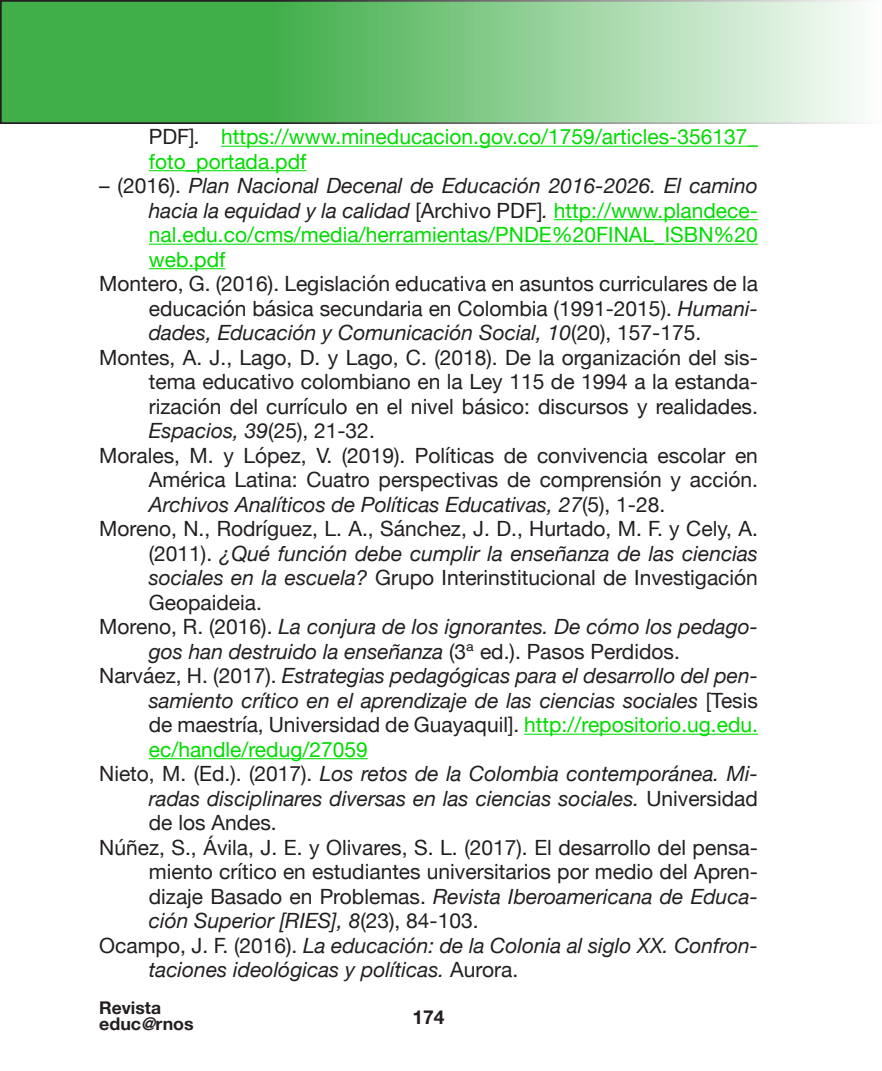
<style>
.page{position:relative;width:882px;height:1071px;background:#fff}
.page>*{position:absolute;margin:0;border:0;box-sizing:border-box;transform-origin:0 0}
.t1{font:21px/24.5px "Helvetica Neue";color:#231f20;text-align:justify}
.t2{font:italic 21px/24.5px "Helvetica Neue";color:#231f20}
.t3{font:21px/24.5px "Helvetica Neue";color:#00dc00}
.t4{font:700 19.25px "Helvetica Neue";color:#231f20}
.t5{font:700 17.5px/15.8px "Helvetica Neue";color:#231f20}
.s1{color:#231f20}
.s2{font-style:italic;color:#231f20}
.s3{font-style:italic}
.s4{font-style:normal}
.s5{font-style:normal;color:#00dc00}
</style>
<div class="page">
<svg style="left:3px;top:3px;width:852px;height:118px;background:#7ec884"></svg>
<div style="left:0;top:0;width:882px;height:124px;border:2px solid #231f20"></div>
<hr style="left:221px;top:146px;width:537px;height:1px;background:#00dc00">
<hr style="left:149px;top:170px;width:157px;height:1px;background:#00dc00">
<hr style="left:554px;top:219px;width:204px;height:1px;background:#00dc00">
<hr style="left:149px;top:244px;width:609px;height:1px;background:#00dc00">
<hr style="left:149px;top:268px;width:76px;height:1px;background:#00dc00">
<hr style="left:524px;top:734px;width:234px;height:1px;background:#00dc00">
<hr style="left:149px;top:758px;width:219px;height:1px;background:#00dc00">
<p class="t3" style="left:149px;top:126px;width:611px"><span class="s1">PDF]</span><span class="s2">.</span> https://www.mineducacion.gov.co/1759/articles-356137_ foto_portada.pdf</p>
<p class="t3" style="left:149px;top:175px;width:611px;text-align:justify;text-indent:-50px"><span class="s1">– (2016).</span> <span class="s2">Plan Nacional Decenal de Educación 2016-2026. El camino hacia la equidad y la calidad</span> <span class="s1">[Archivo PDF]</span><span class="s2">.</span> http://www.plandece&shy;nal.edu.co/cms/media/herramientas/PNDE%20FINAL_ISBN%20 web.pdf</p>
<p class="t1" style="left:149px;top:273px;width:611px;text-indent:-50px">Montero, G. (2016). Legislación educativa en asuntos curriculares de la educación básica secundaria en Colombia (1991-2015). <span class="s3">Humani&shy;dades, Educación y Comunicación Social, 10</span>(20), 157-175.</p>
<p class="t1" style="left:149px;top:346px;width:611px;text-indent:-50px">Montes, A. J., Lago, D. y Lago, C. (2018). De la organización del sis&shy;tema educativo colombiano en la Ley 115 de 1994 a la estanda&shy;rización del currículo en el nivel básico: discursos y realidades.<br><span class="s3">Espacios, 39</span>(25), 21-32.</p>
<p class="t1" style="left:149px;top:444px;width:611px;text-indent:-50px">Morales, M. y López, V. (2019). Políticas de convivencia escolar en América Latina: Cuatro perspectivas de comprensión y acción.<br><span class="s3">Archivos Analíticos de Políticas Educativas, 27</span>(5), 1-28.</p>
<p class="t1" style="left:149px;top:518px;width:611px;text-indent:-50px">Moreno, N., Rodríguez, L. A., Sánchez, J. D., Hurtado, M. F. y Cely, A. (2011). <span class="s3">¿Qué función debe cumplir la enseñanza de las ciencias sociales en la escuela?</span> Grupo Interinstitucional de Investigación Geopaideia.</p>
<p class="t2" style="left:149px;top:616px;width:611px;text-indent:-50px"><span class="s4">Moreno, R. (2016).</span> La conjura de los ignorantes. De cómo los pedago&shy;gos han destruido la enseñanza <span class="s4">(3ª ed.). Pasos Perdidos.</span></p>
<p class="t2" style="left:149px;top:665px;width:611px;text-align:justify;text-indent:-50px"><span class="s4">Narváez, H. (2017).</span> Estrategias pedagógicas para el desarrollo del pen&shy;samiento crítico en el aprendizaje de las ciencias sociales <span class="s4">[Tesis de maestría, Universidad de Guayaquil].</span> <span class="s5">http://repositorio.ug.edu. ec/handle/redug/27059</span></p>
<p class="t2" style="left:149px;top:763px;width:611px;text-align:justify;text-indent:-50px"><span class="s4">Nieto, M. (Ed.). (2017).</span> Los retos de la Colombia contemporánea. Mi&shy;radas disciplinares diversas en las ciencias sociales. <span class="s4">Universidad de los Andes.</span></p>
<p class="t1" style="left:149px;top:836px;width:611px;text-indent:-50px">Núñez, S., Ávila, J. E. y Olivares, S. L. (2017). El desarrollo del pensa&shy;miento crítico en estudiantes universitarios por medio del Apren&shy;dizaje Basado en Problemas. <span class="s3">Revista Iberoamericana de Educa&shy;ción Superior [RIES], 8</span>(23), 84-103.</p>
<p class="t2" style="left:149px;top:934px;width:611px;text-indent:-50px"><span class="s4">Ocampo, J. F. (2016).</span> La educación: de la Colonia al siglo XX. Confron&shy;taciones ideológicas y políticas. <span class="s4">Aurora.</span></p>
<p class="t5" style="left:99px;top:1000px;width:96px">Revista educ<span class="s3">@</span>rnos</p>
<p class="t4" style="left:413px;top:1002px;width:34px">174</p>
</div>
